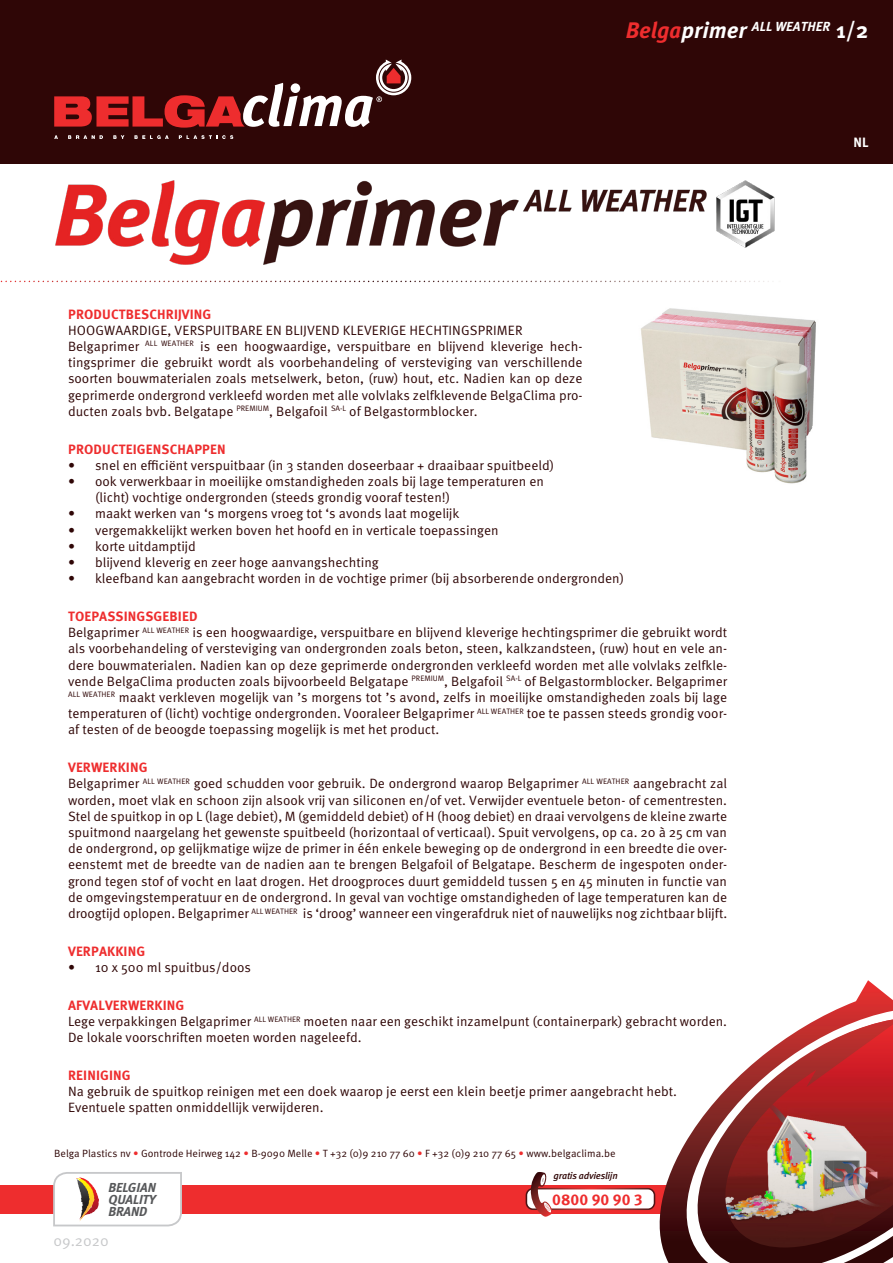
<style>
.page{position:relative;width:893px;height:1263px;background:#fff}
.page>*{position:absolute;margin:0;border:0;box-sizing:border-box;transform-origin:0 0}
.t1{font:700 15.6px "Meta Pro";color:#ee2d2e}
.t2{font:15px "Meta Pro";letter-spacing:-.005em;color:#c7c8ca}
.t3{font:13.5px/16.2px "Meta Pro";color:#2f0606;text-align:justify}
.t4{font:700 13.5px "Meta Pro";letter-spacing:.01em;color:#ee2d2e}
.t5{font:700 13.5px "Meta Pro";color:#fff}
.t6{font:italic 700 13.05px "Meta Pro";letter-spacing:.01em;color:#fff}
.t7{font:italic 700 13.05px/12px "Meta";color:#57585a;text-align:justify}
.t8{font:10.5px "Meta Pro";color:#2f0606}
.t9{font:italic 500 9.75px "Meta Pro";letter-spacing:-.02em;color:#2f0606}
.s1{font-size:22.5px;color:#ee2d2e}
.s2{font-size:22.5px}
.s3{font-style:normal;font-size:22.5px}
.s4{color:#ee2d2e}
</style>
<div class="page">
<div style="left:0;top:0;width:893px;height:164px;background:#2f0606"></div>
<div style="left:0;top:1185px;width:677px;height:28px;background:#ee2d2e"></div>
<svg style="left:653px;top:980px;width:240px;height:283px"></svg>
<div style="left:526px;top:1189px;width:128px;height:20px;background:#fff;border-radius:7px"></div>
<div style="left:526px;top:1188px;width:129px;height:22px;border:2px solid #fff;border-radius:7px"></div>
<svg style="left:527px;top:1172px;width:28px;height:45px"></svg>
<svg style="left:54px;top:60px;width:357px;height:68px"></svg>
<svg style="left:54px;top:135px;width:4px;height:4px"></svg>
<svg style="left:68px;top:135px;width:35px;height:4px"></svg>
<svg style="left:113px;top:135px;width:11px;height:4px"></svg>
<svg style="left:134px;top:135px;width:35px;height:4px"></svg>
<svg style="left:179px;top:135px;width:54px;height:4px"></svg>
<svg style="left:0;top:281px;width:769px;height:1px"></svg>
<svg style="left:52px;top:1172px;width:131px;height:55px"></svg>
<img style="left:55px;top:180px;width:720px;height:85px">
<img style="left:641px;top:308px;width:175px;height:176px">
<p class="t6" style="left:626px;top:18px;width:244px"><span class="s1">Belga</span><span class="s2">primer</span> ALL WEATHER <span class="s3">1/2</span></p>
<p class="t4" style="left:68px;top:305px;width:145px">PRODUCTBESCHRIJVING</p>
<p class="t3" style="left:68px;top:322px;width:456px">HOOGWAARDIGE, VERSPUITBARE EN BLIJVEND KLEVERIGE HECHTINGSPRIMER</p>
<p class="t3" style="left:68px;top:339px;width:516px">Belgaprimer <sup>ALL</sup> <sup>WEATHER</sup> is een hoogwaardige, verspuitbare en blijvend kleverige hech&shy;tingsprimer die gebruikt wordt als voorbehandeling of versteviging van verschillende soorten bouwmaterialen zoals metselwerk, beton, (ruw) hout, etc. Nadien kan op deze geprimerde ondergrond verkleefd worden met alle volvlaks zelfklevende BelgaClima pro&shy;ducten zoals bvb. Belgatape <sup>PREMIUM</sup>, Belgafoil <sup>SA-L</sup> of Belgastormblocker.</p>
<p class="t4" style="left:68px;top:440px;width:159px">PRODUCTEIGENSCHAPPEN</p>
<p class="t3" style="left:68px;top:457px;width:488px">• snel en efficiënt verspuitbaar (in 3 standen doseerbaar + draaibaar spuitbeeld)</p>
<p class="t3" style="left:95px;top:474px;width:451px;text-indent:-27px">• ook verwerkbaar in moeilijke omstandigheden zoals bij lage temperaturen en (licht) vochtige ondergronden (steeds grondig vooraf testen!)</p>
<p class="t3" style="left:68px;top:506px;width:393px">• maakt werken van ‘s morgens vroeg tot ‘s avonds laat mogelijk</p>
<p class="t3" style="left:68px;top:522px;width:432px">• vergemakkelijkt werken boven het hoofd en in verticale toepassingen</p>
<p class="t3" style="left:68px;top:538px;width:129px">• korte uitdamptijd</p>
<p class="t3" style="left:68px;top:555px;width:312px">• blijvend kleverig en zeer hoge aanvangshechting</p>
<p class="t3" style="left:68px;top:571px;width:558px">• kleefband kan aangebracht worden in de vochtige primer (bij absorberende ondergronden)</p>
<p class="t4" style="left:68px;top:608px;width:131px">TOEPASSINGSGEBIED</p>
<p class="t3" style="left:68px;top:625px;width:661px">Belgaprimer <sup>ALL</sup> <sup>WEATHER</sup> is een hoogwaardige, verspuitbare en blijvend kleverige hechtingsprimer die gebruikt wordt als voorbehandeling of versteviging van ondergronden zoals beton, steen, kalkzandsteen, (ruw) hout en vele an&shy;dere bouwmaterialen. Nadien kan op deze geprimerde ondergronden verkleefd worden met alle volvlaks zelfkle&shy;vende BelgaClima producten zoals bijvoorbeeld Belgatape <sup>PREMIUM</sup>, Belgafoil <sup>SA-L</sup> of Belgastormblocker. Belgaprimer <sup>ALL</sup> <sup>WEATHER</sup> maakt verkleven mogelijk van ’s morgens tot ’s avond, zelfs in moeilijke omstandigheden zoals bij lage temperaturen of (licht) vochtige ondergronden. Vooraleer Belgaprimer <sup>ALL</sup> <sup>WEATHER</sup> toe te passen steeds grondig voor&shy;af testen of de beoogde toepassing mogelijk is met het product.</p>
<p class="t4" style="left:68px;top:759px;width:81px">VERWERKING</p>
<p class="t3" style="left:68px;top:776px;width:661px">Belgaprimer <sup>ALL</sup> <sup>WEATHER</sup> goed schudden voor gebruik. De ondergrond waarop Belgaprimer <sup>ALL</sup> <sup>WEATHER</sup> aangebracht zal worden, moet vlak en schoon zijn alsook vrij van siliconen en/of vet. Verwijder eventuele beton- of cementresten.<br>Stel de spuitkop in op L (lage debiet), M (gemiddeld debiet) of H (hoog debiet) en draai vervolgens de kleine zwarte spuitmond naargelang het gewenste spuitbeeld (horizontaal of verticaal). Spuit vervolgens, op ca. 20 à 25 cm van de ondergrond, op gelijkmatige wijze de primer in één enkele beweging op de ondergrond in een breedte die over&shy;eenstemt met de breedte van de nadien aan te brengen Belgafoil of Belgatape. Bescherm de ingespoten onder&shy;grond tegen stof of vocht en laat drogen. Het droogproces duurt gemiddeld tussen 5 en 45 minuten in functie van de omgevingstemperatuur en de ondergrond. In geval van vochtige omstandigheden of lage temperaturen kan de droogtijd oplopen. Belgaprimer <sup>ALL</sup> <sup>WEATHER</sup> is ‘droog’ wanneer een vingerafdruk niet of nauwelijks nog zichtbaar blijft.</p>
<p class="t4" style="left:68px;top:942px;width:79px">VERPAKKING</p>
<p class="t3" style="left:68px;top:960px;width:184px">• 10 x 500 ml spuitbus/doos</p>
<p class="t4" style="left:68px;top:996px;width:118px">AFVALVERWERKING</p>
<p class="t3" style="left:68px;top:1014px;width:661px">Lege verpakkingen Belgaprimer <sup>ALL</sup> <sup>WEATHER</sup> moeten naar een geschikt inzamelpunt (containerpark) gebracht worden.<br>De lokale voorschriften moeten worden nageleefd.</p>
<p class="t4" style="left:68px;top:1067px;width:64px">REINIGING</p>
<p class="t3" style="left:68px;top:1084px;width:611px">Na gebruik de spuitkop reinigen met een doek waarop je eerst een klein beetje primer aangebracht hebt.</p>
<p class="t3" style="left:68px;top:1100px;width:257px">Eventuele spatten onmiddellijk verwijderen.</p>
<p class="t8" style="left:54px;top:1146px;width:563px">Belga Plastics nv <span class="s4">•</span> Gontrode Heirweg 142 <span class="s4">•</span> B-9090 Melle <span class="s4">•</span> T +32 (0)9 210 77 60 <span class="s4">•</span> F +32 (0)9 210 77 65 <span class="s4">•</span> www.belgaclima.be</p>
<p class="t7" style="left:108px;top:1181px;width:49px">BELGIAN QUALITY BRAND</p>
<p class="t2" style="left:54px;top:1231px;width:57px">09.2020</p>
<p class="t9" style="left:554px;top:1170px;width:66px">gratis advieslijn</p>
<p class="t1" style="left:552px;top:1189px;width:92px">0800 90 90 3</p>
<p class="t5" style="left:854px;top:134px;width:16px">NL</p>
</div>
